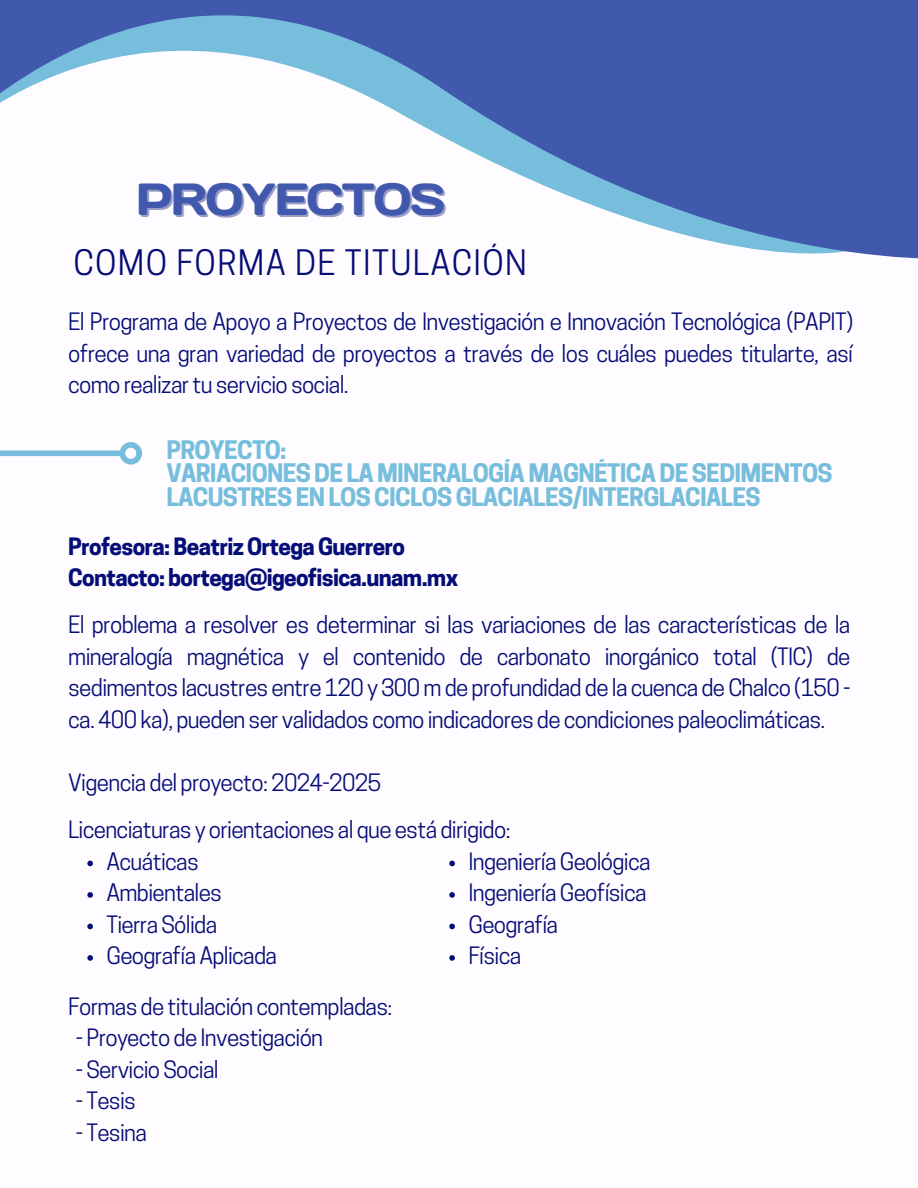
<style>
.page{position:relative;width:918px;height:1188px;background:#fff}
.page>*{position:absolute;margin:0;border:0;box-sizing:border-box;transform-origin:0 0}
.t1{font:45px "Days";letter-spacing:-.03em;color:#4059ad}
.t2{font:33px "Cooper Hewitt";letter-spacing:.04em;color:#050d76}
.t3{font:700 24px/23.7px "Cooper Hewitt";letter-spacing:-.03em;color:#77bedd}
.t4{font:22.5px/31.5px "Cooper Hewitt";letter-spacing:-.03em;color:#050d76;text-align:justify}
.t5{font:700 22.5px/31.5px "Cooper Hewitt";letter-spacing:-.03em;color:#050d76}
</style>
<div class="page">
<svg style="left:0;top:0;width:918px;height:259px"></svg>
<div style="left:0;top:450px;width:120px;height:6px;background:#77bedd"></div>
<div style="left:120px;top:442px;width:22px;height:23px;border:6px solid #77bedd;border-radius:50%"></div>
<svg style="left:87px;top:861px;width:6px;height:5px"></svg>
<svg style="left:87px;top:892px;width:6px;height:6px"></svg>
<svg style="left:87px;top:924px;width:6px;height:5px"></svg>
<svg style="left:87px;top:955px;width:6px;height:6px"></svg>
<svg style="left:449px;top:861px;width:6px;height:5px"></svg>
<svg style="left:449px;top:892px;width:6px;height:6px"></svg>
<svg style="left:449px;top:924px;width:6px;height:5px"></svg>
<svg style="left:449px;top:955px;width:6px;height:6px"></svg>
<h4 class="t1" style="left:136px;top:170px;width:311px">PROYECTOS</h4>
<h2 class="t2" style="left:73px;top:250px;width:455px">COMO FORMA DE TITULACIÓN</h2>
<h1 class="t4" style="left:68px;top:309px;width:786px">El Programa de Apoyo a Proyectos de Investigación e Innovación Tecnológica (PAPIT) ofrece una gran variedad de proyectos a través de los cuáles puedes titularte, así como realizar tu servicio social.</h1>
<p class="t3" style="left:166px;top:441px;width:668px">PROYECTO:<br>VARIACIONES DE LA MINERALOGÍA MAGNÉTICA DE SEDIMENTOS<br>LACUSTRES EN LOS CICLOS GLACIALES/INTERGLACIALES</p>
<h4 class="t5" style="left:68px;top:533px;width:392px">Profesora: Beatriz Ortega Guerrero<br>Contacto: bortega@igeofisica.unam.mx</h4>
<h4 class="t4" style="left:68px;top:612px;width:784px">El problema a resolver es determinar si las variaciones de las características de la mineralogía magnética y el contenido de carbonato inorgánico total (TIC) de sedimentos lacustres entre 120 y 300 m de profundidad de la cuenca de Chalco (150 - ca. 400 ka), pueden ser validados como indicadores de condiciones paleoclimáticas.</h4>
<h4 class="t4" style="left:68px;top:769px;width:314px">Vigencia del proyecto: 2024-2025</h4>
<h4 class="t4" style="left:68px;top:817px;width:444px">Licenciaturas y orientaciones al que está dirigido:</h4>
<h4 class="t4" style="left:106px;top:848px;width:94px">Acuáticas</h4>
<p class="t4" style="left:106px;top:880px;width:117px">Ambientales</p>
<p class="t4" style="left:106px;top:911px;width:112px">Tierra Sólida</p>
<p class="t4" style="left:106px;top:943px;width:172px">Geografía Aplicada</p>
<p class="t4" style="left:468px;top:848px;width:184px">Ingeniería Geológica</p>
<p class="t4" style="left:468px;top:880px;width:180px">Ingeniería Geofísica</p>
<p class="t4" style="left:468px;top:911px;width:91px">Geografía</p>
<p class="t4" style="left:468px;top:943px;width:54px">Física</p>
<p class="t4" style="left:68px;top:993px;width:326px">Formas de titulación contempladas:</p>
<p class="t4" style="left:76px;top:1025px;width:249px">- Proyecto de Investigación</p>
<p class="t4" style="left:76px;top:1056px;width:144px">- Servicio Social</p>
<p class="t4" style="left:76px;top:1088px;width:62px">- Tesis</p>
<p class="t4" style="left:76px;top:1119px;width:73px">- Tesina</p>
</div>
